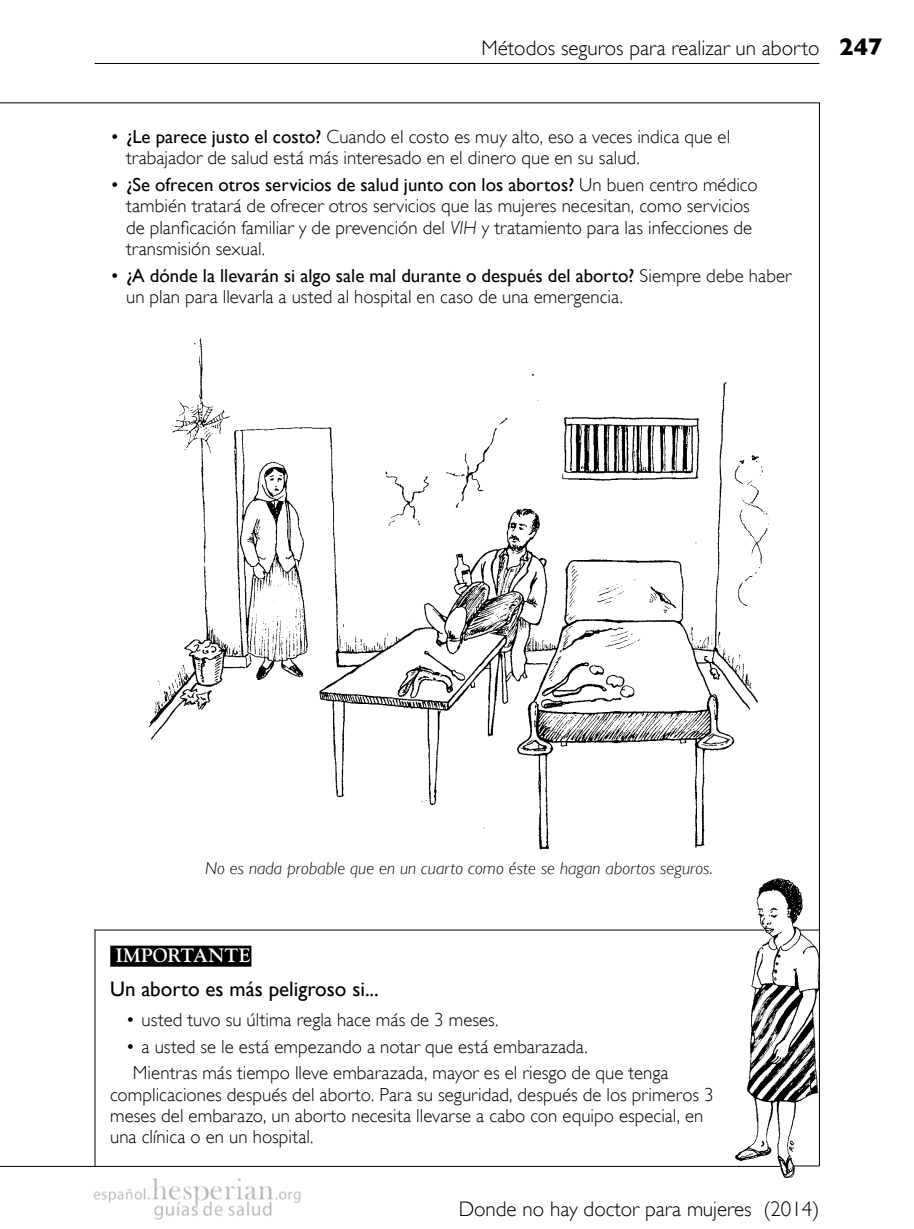
<style>
.page{position:relative;width:914px;height:1229px;background:#fff}
.page>*{position:absolute;margin:0;border:0;box-sizing:border-box;transform-origin:0 0}
.t1{font:700 24.5px "Gill Sans";color:#000}
.t2{font:300 21px "Gill Sans";color:#000}
.t3{font:21px "Gill Sans";color:#000}
.t4{font:700 19.25px "Goudy";color:#fff}
.t5{font:300 18.9px/21.5px "Gill Sans";letter-spacing:.005em;color:#000}
.t6{font:italic 300 17.5px "Gill Sans";letter-spacing:.005em;color:#000}
.s1{font-weight:400}
.s2{font-style:italic}
</style>
<div class="page">
<hr style="left:94px;top:63px;width:725px;height:1px;background:#000">
<hr style="left:819px;top:102px;width:1px;height:1064px;background:#000">
<img style="left:735px;top:878px;width:85px;height:299px">
<hr style="left:94px;top:929px;width:1px;height:237px;background:#000">
<hr style="left:94px;top:929px;width:670px;height:1px;background:#000">
<svg style="left:799px;top:929px;width:20px;height:1px"></svg>
<svg style="left:793px;top:1165px;width:26px;height:1px"></svg>
<img style="left:150px;top:339px;width:619px;height:511px">
<hr style="left:0;top:102px;width:819px;height:1px;background:#000">
<hr style="left:0;top:1166px;width:780px;height:1px;background:#000">
<div style="left:110px;top:945px;width:141px;height:21px;background:#000"></div>
<img style="left:93px;top:1178px;width:208px;height:41px">
<p class="t2" style="left:481px;top:36px;width:339px">Métodos seguros para realizar un aborto</p>
<p class="t1" style="left:839px;top:33px;width:45px">247</p>
<p class="t5" style="left:126px;top:126px;width:605px;text-indent:-16px">• <span class="s1">¿Le parece justo el costo?</span> Cuando el costo es muy alto, eso a veces indica que el trabajador de salud está más interesado en el dinero que en su salud.</p>
<p class="t5" style="left:126px;top:174px;width:633px;text-indent:-16px">• <span class="s1">¿Se ofrecen otros servicios de salud junto con los abortos?</span> Un buen centro médico también tratará de ofrecer otros servicios que las mujeres necesitan, como servicios de planficación familiar y de prevención del <span class="s2">VIH</span> y tratamiento para las infecciones de transmisión sexual.</p>
<p class="t5" style="left:126px;top:265px;width:667px;text-indent:-16px">• <span class="s1">¿A dónde la llevarán si algo sale mal durante o después del aborto?</span> Siempre debe haber un plan para llevarla a usted al hospital en caso de una emergencia.</p>
<p class="t6" style="left:205px;top:858px;width:509px">No es nada probable que en un cuarto como éste se hagan abortos seguros.</p>
<p class="t4" style="left:116px;top:944px;width:136px">IMPORTANTE</p>
<p class="t3" style="left:110px;top:976px;width:260px">Un aborto es más peligroso si...</p>
<p class="t5" style="left:126px;top:1009px;width:374px">• usted tuvo su última regla hace más de 3 meses.</p>
<p class="t5" style="left:133px;top:1033px;width:537px;line-height:26.4px;text-indent:-7px">• a usted se le está empezando a notar que está embarazada.<br>Mientras más tiempo lleve embarazada, mayor es el riesgo de que tenga</p>
<p class="t5" style="left:110px;top:1083px;width:605px">complicaciones después del aborto. Para su seguridad, después de los primeros 3 meses del embarazo, un aborto necesita llevarse a cabo con equipo especial, en una clínica o en un hospital.</p>
<p class="t2" style="left:458px;top:1196px;width:362px">Donde no hay doctor para mujeres (2014)</p>
</div>
